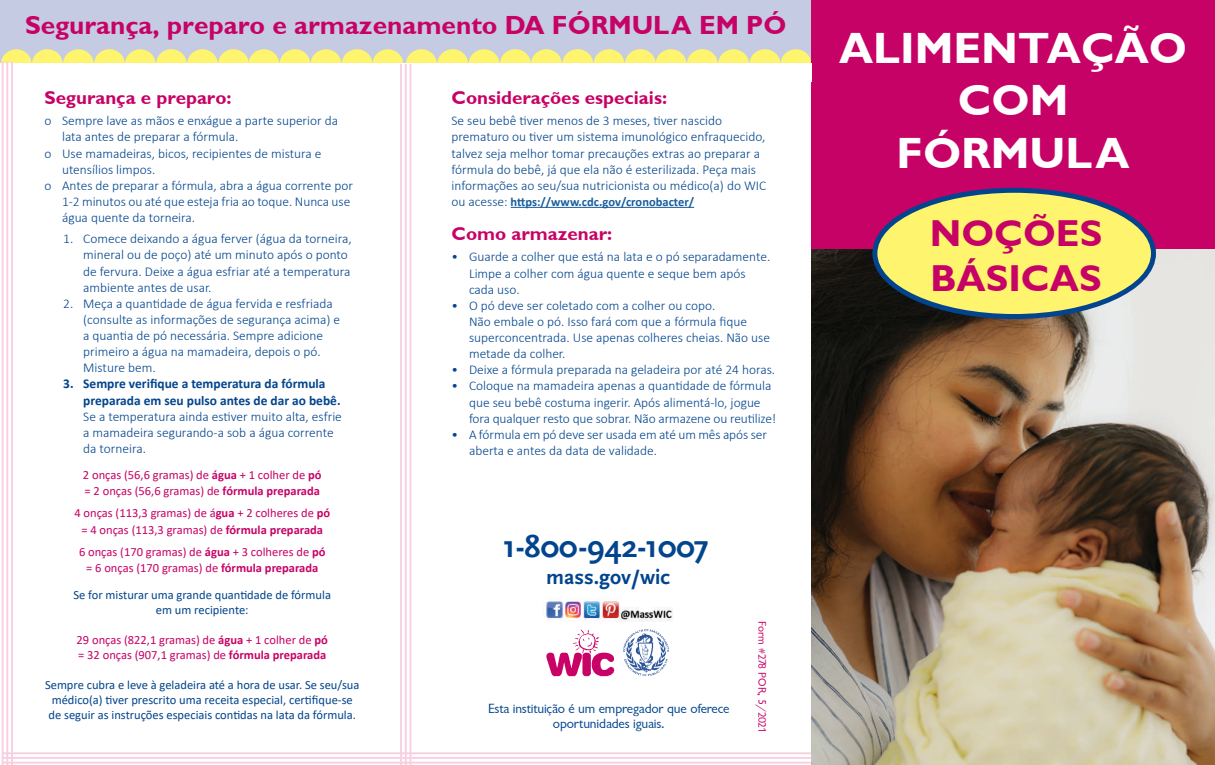
<style>
.page{position:relative;width:1215px;height:765px;background:#fff}
.page>*{position:absolute;margin:0;border:0;box-sizing:border-box;transform-origin:0 0}
.t1{font:43.75px/52.5px "Garrison Sans BOLD";color:#fff;text-align:center}
.t2{font:37.5px/45px "Garrison Sans BOLD";color:#c70266}
.t3{font:700 32.25px "Scala Sans Pro";color:#02448d}
.t4{font:26.25px "Garrison Sans BOLD";color:#c70266}
.t5{font:700 21.62px "Scala Sans Pro";color:#02448d}
.t6{font:18.75px "Garrison Sans BOLD";color:#c70266}
.t7{font:13.75px/15px "Garrison Sans";letter-spacing:-.01em;color:#02448d;text-align:center}
.t8{font:300 13.5px/16.1px "Calibri";color:#02448d}
.t9{font:700 13.5px/16.1px "Calibri";color:#02448d}
.t10{font:12.5px/16.1px "Calibri";color:#c70266}
.t11{font:12.5px/15px "Calibri";color:#02448d;text-align:center}
.t12{font:700 12.5px "Calibri";color:#175d9e}
.t13{font:11.25px "Garrison Sans";letter-spacing:-.04em;color:#c70266}
.s1{font-weight:700}
.s2{font-weight:300;font-size:13.5px;color:#02448d}
</style>
<div class="page">
<div style="left:0;top:0;width:812px;height:64px;background:#c5cbe3"></div>
<div style="left:406px;top:49px;width:31px;height:30px;background:#fff46d;border-radius:50%"></div>
<div style="left:437px;top:49px;width:31px;height:30px;background:#fff46d;border-radius:50%"></div>
<div style="left:469px;top:49px;width:31px;height:30px;background:#fff46d;border-radius:50%"></div>
<div style="left:500px;top:49px;width:31px;height:30px;background:#fff46d;border-radius:50%"></div>
<div style="left:531px;top:49px;width:31px;height:30px;background:#fff46d;border-radius:50%"></div>
<div style="left:562px;top:49px;width:31px;height:30px;background:#fff46d;border-radius:50%"></div>
<div style="left:594px;top:49px;width:31px;height:30px;background:#fff46d;border-radius:50%"></div>
<div style="left:625px;top:49px;width:31px;height:30px;background:#fff46d;border-radius:50%"></div>
<svg style="left:655px;top:49px;width:32px;height:30px"></svg>
<div style="left:687px;top:49px;width:31px;height:30px;background:#fff46d;border-radius:50%"></div>
<div style="left:718px;top:49px;width:31px;height:30px;background:#fff46d;border-radius:50%"></div>
<div style="left:749px;top:49px;width:31px;height:30px;background:#fff46d;border-radius:50%"></div>
<svg style="left:780px;top:49px;width:32px;height:30px"></svg>
<div style="left:811px;top:0;width:404px;height:765px;background:#c70266"></div>
<hr style="left:2px;top:762px;width:809px;height:2px;background:#f8cfe1">
<hr style="left:2px;top:757px;width:809px;height:2px;background:#f8cfe1">
<hr style="left:2px;top:752px;width:809px;height:2px;background:#f8cfe1">
<hr style="left:511px;top:207px;width:183px;height:1px;background:#175d9e">
<div style="left:1px;top:49px;width:31px;height:30px;background:#fff46d;border-radius:50%"></div>
<div style="left:32px;top:49px;width:31px;height:30px;background:#fff46d;border-radius:50%"></div>
<div style="left:63px;top:49px;width:31px;height:30px;background:#fff46d;border-radius:50%"></div>
<div style="left:94px;top:49px;width:31px;height:30px;background:#fff46d;border-radius:50%"></div>
<div style="left:125px;top:49px;width:31px;height:30px;background:#fff46d;border-radius:50%"></div>
<div style="left:156px;top:49px;width:31px;height:30px;background:#fff46d;border-radius:50%"></div>
<div style="left:187px;top:49px;width:31px;height:30px;background:#fff46d;border-radius:50%"></div>
<div style="left:218px;top:49px;width:31px;height:30px;background:#fff46d;border-radius:50%"></div>
<div style="left:248px;top:49px;width:31px;height:30px;background:#fff46d;border-radius:50%"></div>
<div style="left:280px;top:49px;width:30px;height:30px;background:#fff46d;border-radius:50%"></div>
<div style="left:311px;top:49px;width:30px;height:30px;background:#fff46d;border-radius:50%"></div>
<div style="left:342px;top:49px;width:30px;height:30px;background:#fff46d;border-radius:50%"></div>
<div style="left:372px;top:49px;width:31px;height:30px;background:#fff46d;border-radius:50%"></div>
<div style="left:0;top:64px;width:811px;height:18px;background:#fff"></div>
<hr style="left:11px;top:61px;width:2px;height:704px;background:#f8cfe1">
<hr style="left:6px;top:61px;width:2px;height:704px;background:#f8cfe1">
<hr style="left:2px;top:61px;width:2px;height:704px;background:#f8cfe1">
<hr style="left:410px;top:64px;width:1px;height:701px;background:#f8cfe1">
<hr style="left:405px;top:64px;width:2px;height:701px;background:#f8cfe1">
<hr style="left:400px;top:64px;width:2px;height:701px;background:#f8cfe1">
<img style="left:812px;top:249px;width:403px;height:516px">
<div style="left:875px;top:190px;width:278px;height:127px;background:#fff46d;border-radius:50%"></div>
<div style="left:872px;top:188px;width:284px;height:131px;border:5px solid #02448d;border-radius:50%"></div>
<img style="left:623px;top:629px;width:46px;height:47px">
<img style="left:546px;top:629px;width:69px;height:48px">
<img style="left:545px;top:601px;width:128px;height:21px">
<h3 class="t4" style="left:25px;top:11px;width:763px">Segurança, preparo e armazenamento DA FÓRMULA EM PÓ</h3>
<h3 class="t6" style="left:45px;top:87px;width:189px">Segurança e preparo:</h3>
<p class="t8" style="left:45px;top:113px;width:295px">o Sempre lave as mãos e enxágue a parte superior da</p>
<p class="t8" style="left:62px;top:129px;width:178px">lata antes de preparar a fórmula.</p>
<p class="t8" style="left:45px;top:145px;width:279px">o Use mamadeiras, bicos, recipientes de mistura e</p>
<p class="t8" style="left:62px;top:161px;width:95px">utensílios limpos.</p>
<p class="t8" style="left:45px;top:177px;width:310px">o Antes de preparar a fórmula, abra a água corrente por</p>
<p class="t8" style="left:62px;top:193px;width:290px">1-2 minutos ou até que esteja fria ao toque. Nunca use</p>
<p class="t8" style="left:62px;top:209px;width:135px">água quente da torneira.</p>
<p class="t8" style="left:83px;top:231px;width:270px;text-indent:-20px">1. Comece deixando a água ferver (água da torneira, mineral ou de poço) até um minuto após o ponto de fervura. Deixe a água esfriar até a temperatura ambiente antes de usar.</p>
<p class="t8" style="left:83px;top:295px;width:258px;text-indent:-20px">2. Meça a quantidade de água fervida e resfriada (consulte as informações de segurança acima) e a quantia de pó necessária. Sempre adicione primeiro a água na mamadeira, depois o pó.<br>Misture bem.</p>
<p class="t9" style="left:83px;top:376px;width:259px;text-indent:-20px">3. Sempre verifique a temperatura da fórmula preparada em seu pulso antes de dar ao bebê.</p>
<p class="t8" style="left:83px;top:408px;width:260px">Se a temperatura ainda estiver muito alta, esfrie a mamadeira segurando-a sob a água corrente da torneira.</p>
<p class="t10" style="left:83px;top:466px;width:240px">2 onças (56,6 gramas) de <span class="s1">água</span> + 1 colher de <span class="s1">pó </span>= 2 onças (56,6 gramas) de <span class="s1">fórmula preparada</span></p>
<p class="t10" style="left:74px;top:505px;width:257px;text-align:center">4 onças (113,3 gramas) de á<span class="s1">gua</span> + 2 colheres de <span class="s1">pó </span>= 4 onças (113,3 gramas) de <span class="s1">fórmula preparada</span></p>
<p class="t10" style="left:79px;top:544px;width:248px;text-align:center">6 onças (170 gramas) de <span class="s1">água</span> + 3 colheres de <span class="s1">pó </span>= 6 onças (170 gramas) de <span class="s1">fórmula preparada</span></p>
<p class="t11" style="left:74px;top:587px;width:259px">Se for misturar uma grande quantidade de fórmula em um recipiente:</p>
<p class="t10" style="left:77px;top:632px;width:253px;line-height:15px">29 onças (822,1 gramas) de <span class="s1">água</span> + 1 colher de <span class="s1">pó </span>= 32 onças (907,1 gramas) de <span class="s1">fórmula preparada</span></p>
<p class="t11" style="left:45px;top:677px;width:316px;text-align:left">Sempre cubra e leve à geladeira até a hora de usar. Se seu/sua médico(a) tiver prescrito uma receita especial, certifique-se de seguir as instruções especiais contidas na lata da fórmula.</p>
<h3 class="t6" style="left:452px;top:87px;width:217px">Considerações especiais:</h3>
<p class="t8" style="left:452px;top:113px;width:316px">Se seu bebê tiver menos de 3 meses, tiver nascido prematuro ou tiver um sistema imunológico enfraquecido, talvez seja melhor tomar precauções extras ao preparar a fórmula do bebê, já que ela não é esterilizada. Peça mais informações ao seu/sua nutricionista ou médico(a) do WIC</p>
<p class="t12" style="left:452px;top:193px;width:244px"><span class="s2">ou acesse:</span> https://www.cdc.gov/cronobacter/</p>
<h3 class="t6" style="left:452px;top:223px;width:162px">Como armazenar:</h3>
<p class="t8" style="left:469px;top:249px;width:303px;text-indent:-17px">• Guarde a colher que está na lata e o pó separadamente.<br>Limpe a colher com água quente e seque bem após cada uso.</p>
<p class="t8" style="left:469px;top:297px;width:303px;text-indent:-17px">• O pó deve ser coletado com a colher ou copo.<br>Não embale o pó. Isso fará com que a fórmula fique superconcentrada. Use apenas colheres cheias. Não use metade da colher.</p>
<p class="t8" style="left:452px;top:362px;width:325px">• Deixe a fórmula preparada na geladeira por até 24 horas.</p>
<p class="t8" style="left:469px;top:378px;width:309px;text-indent:-17px">• Coloque na mamadeira apenas a quantidade de fórmula que seu bebê costuma ingerir. Após alimentá-lo, jogue fora qualquer resto que sobrar. Não armazene ou reutilize!</p>
<p class="t8" style="left:469px;top:426px;width:299px;text-indent:-17px">• A fórmula em pó deve ser usada em até um mês após ser aberta e antes da data de validade.</p>
<h3 class="t3" style="left:503px;top:528px;width:207px">1-800-942-1007</h3>
<h3 class="t5" style="left:546px;top:565px;width:126px">mass.gov/wic</h3>
<p class="t7" style="left:488px;top:701px;width:243px">Esta instituição é um empregador que oferece oportunidades iguais.</p>
<p class="t13" style="left:768px;top:621px;width:113px;rotate:90deg">Form #278 POR, 5/2021</p>
<h1 class="t1" style="left:839px;top:22px;width:350px">ALIMENTAÇÃO<br>COM<br>FÓRMULA</h1>
<h2 class="t2" style="left:930px;top:211px;width:174px">NOÇÕES<br>BÁSICAS</h2>
</div>
